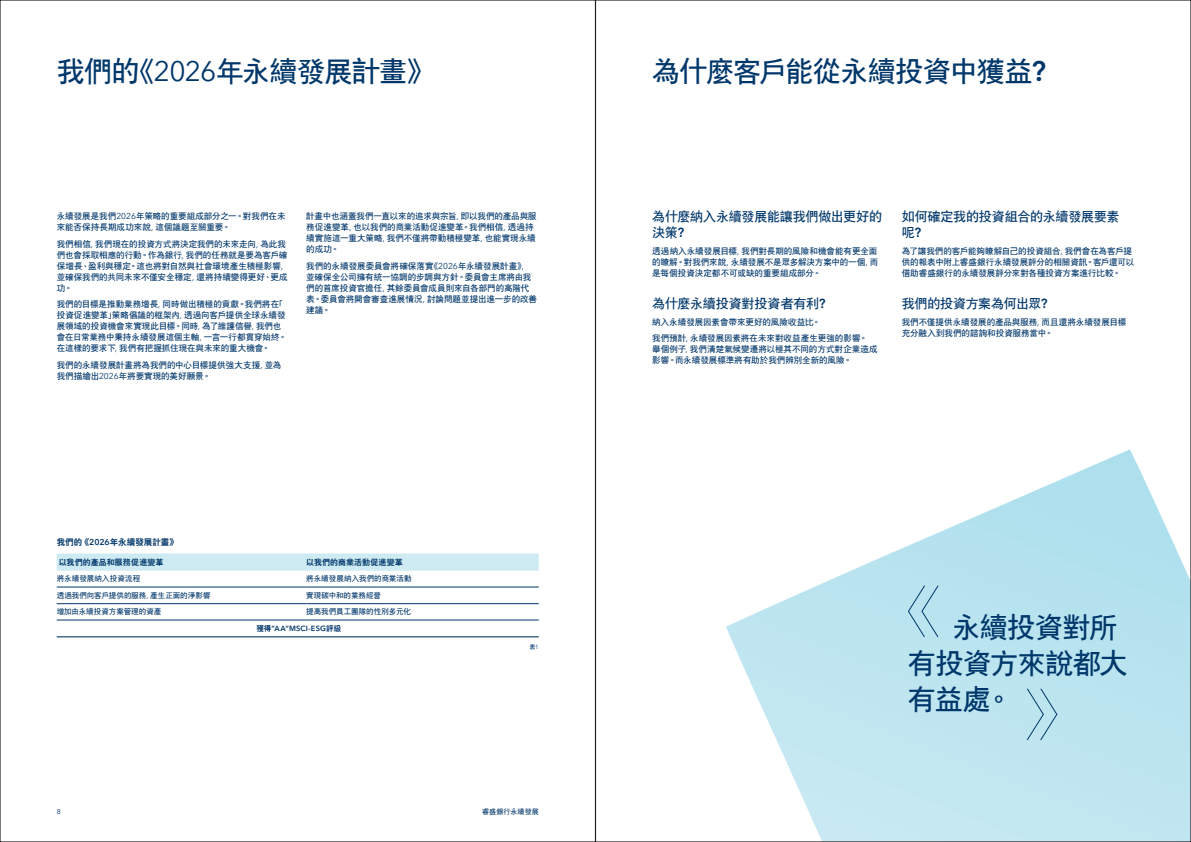
<style>
.page{position:relative;width:1191px;height:842px;background:#fff}
.page>*{position:absolute;margin:0;border:0;box-sizing:border-box;transform-origin:0 0}
.t1{font:28px/36px "Hanyi Zhong Hei Trad";letter-spacing:-.02em;color:#00376b}
.t2{font:13px/16px "Hanyi Zhong Hei Trad";letter-spacing:-.015em;color:#00376b}
.t3{font:8.5px/11px "Hanyi Zhong Hei Trad";color:#00376b}
.t4{font:8.5px "Hanyi Da Hei Trad";letter-spacing:.005em;color:#00376b}
.t5{font:8px "Hanyi Da Hei Trad";letter-spacing:.01em;color:#00376b}
.t6{font:7.5px "Hanyi Zhong Hei Trad";letter-spacing:.005em;color:#00376b}
.t7{font:600 7.5px "VP Next";letter-spacing:.02em;color:#00376b}
.t8{font:7px "Hanyi Zhong Hei Trad";letter-spacing:.01em;color:#00376b}
.t9{font:7px "VP Next";color:#00376b}
.t10{font:6px "Hanyi Zhong Hei Trad";color:#00376b}
.s1{font-family:"VP Next"}
.s2{font-family:"VP Next";font-weight:600}
.s3{font-family:"Hanyi Da Hei Trad";font-weight:400}
</style>
<div class="page">
<svg style="left:726px;top:449px;width:463px;height:391px"></svg>
<svg style="left:57px;top:553px;width:482px;height:18px;background:#d0ebf3"></svg>
<hr style="left:306px;top:587px;width:233px;height:1px;background:#00376b">
<hr style="left:57px;top:587px;width:249px;height:1px;background:#00376b">
<hr style="left:57px;top:603px;width:249px;height:1px;background:#00376b">
<hr style="left:306px;top:603px;width:233px;height:1px;background:#00376b">
<hr style="left:57px;top:620px;width:249px;height:1px;background:#00376b">
<hr style="left:306px;top:620px;width:233px;height:1px;background:#00376b">
<hr style="left:57px;top:636px;width:249px;height:1px;background:#00376b">
<hr style="left:306px;top:636px;width:233px;height:1px;background:#00376b">
<svg style="left:907px;top:585px;width:32px;height:53px;background:#acd7e5"></svg>
<svg style="left:1026px;top:688px;width:32px;height:53px;background:#aed8e6"></svg>
<h1 class="t1" style="left:57px;top:53px;width:367px">我們的《<span class="s1">2026</span>年永續發展計畫》</h1>
<h1 class="t1" style="left:652px;top:53px;width:395px">為什麼客戶能從永續投資中獲益<span class="s2">?</span></h1>
<p class="t3" style="left:57px;top:211px;width:230px">永續發展是我們<span class="s1">2026</span>年策略的重要組成部分之一。對我們在未來能否保持長期成功來說<span class="s1">,</span> 這個議題至關重要。</p>
<p class="t3" style="left:57px;top:238px;width:232px">我們相信<span class="s1">,</span> 我們現在的投資方式將決定我們的未來走向<span class="s1">,</span> 為此我們也會採取相應的行動。作為銀行<span class="s1">,</span> 我們的任務就是要為客戶確保增長、盈利與穩定。這也將對自然與社會環境產生積極影響<span class="s1">,</span>並確保我們的共同未來不僅安全穩定<span class="s1">,</span> 還將持續變得更好、更成功。</p>
<p class="t3" style="left:57px;top:299px;width:232px">我們的目標是推動業務增長<span class="s1">,</span> 同時做出積極的貢獻。我們將在「投資促進變革」策略倡議的框架內<span class="s1">,</span> 透過向客戶提供全球永續發展領域的投資機會來實現此目標。同時<span class="s1">,</span> 為了維護信譽<span class="s1">,</span> 我們也會在日常業務中秉持永續發展這個主軸<span class="s1">,</span> 一言一行都貫穿始終。在這樣的要求下<span class="s1">,</span> 我們有把握抓住現在與未來的重大機會。</p>
<p class="t3" style="left:57px;top:359px;width:226px">我們的永續發展計畫將為我們的中心目標提供強大支援<span class="s1">,</span> 並為我們描繪出<span class="s1">2026</span>年將要實現的美好願景。</p>
<p class="t3" style="left:306px;top:211px;width:232px">計畫中也涵蓋我們一直以來的追求與宗旨<span class="s1">,</span> 即以我們的產品與服務促進變革<span class="s1">,</span> 也以我們的商業活動促進變革。我們相信<span class="s1">,</span> 透過持續實施這一重大策略<span class="s1">,</span> 我們不僅將帶動積極變革<span class="s1">,</span> 也能實現永續的成功。</p>
<p class="t3" style="left:306px;top:260px;width:232px">我們的永續發展委員會將確保落實《<span class="s1">2026</span>年永續發展計畫》<span class="s1">,<br></span>並確保全公司擁有統一協調的步調與方針。委員會主席將由我們的首席投資官擔任<span class="s1">,</span> 其餘委員會成員則來自各部門的高階代表。委員會將開會審查進展情況<span class="s1">,</span> 討論問題並提出進一步的改善建議。</p>
<p class="t4" style="left:57px;top:535px;width:123px">我們的《<span class="s2">2026</span>年永續發展計畫》</p>
<p class="t5" style="left:59px;top:556px;width:106px">以我們的產品和服務促進變革</p>
<p class="t5" style="left:306px;top:556px;width:98px">以我們的商業活動促進變革</p>
<p class="t6" style="left:57px;top:574px;width:85px">將永續發展納入投資流程</p>
<p class="t6" style="left:306px;top:574px;width:107px">將永續發展納入我們的商業活動</p>
<p class="t6" style="left:57px;top:590px;width:155px">透過我們向客戶提供的服務<span class="s1">,</span> 產生正面的淨影響</p>
<p class="t6" style="left:306px;top:590px;width:76px">實現碳中和的業務經營</p>
<p class="t6" style="left:57px;top:607px;width:106px">增加由永續投資方案管理的資產</p>
<p class="t6" style="left:306px;top:607px;width:106px">提高我們員工團隊的性別多元化</p>
<p class="t7" style="left:256px;top:624px;width:86px"><span class="s3">獲得</span>”AA”MSCI-ESG<span class="s3">評級</span></p>
<p class="t10" style="left:529px;top:643px;width:11px">表<span class="s1">1</span></p>
<p class="t9" style="left:57px;top:807px;width:6px">8</p>
<p class="t8" style="left:482px;top:807px;width:58px">睿盛銀行永續發展</p>
<h2 class="t2" style="left:652px;top:209px;width:231px">為什麼納入永續發展能讓我們做出更好的決策<span class="s2">?</span></h2>
<p class="t3" style="left:652px;top:245px;width:228px">透過納入永續發展目標<span class="s1">,</span> 我們對長期的風險和機會能有更全面的瞭解。對我們來說<span class="s1">,</span> 永續發展不是眾多解決方案中的一個<span class="s1">,</span> 而是每個投資決定都不可或缺的重要組成部分。</p>
<h2 class="t2" style="left:652px;top:296px;width:175px">為什麼永續投資對投資者有利<span class="s2">?</span></h2>
<p class="t3" style="left:652px;top:314px;width:217px;line-height:16.5px">納入永續發展因素會帶來更好的風險收益比。<br>我們預計<span class="s1">,</span> 永續發展因素將在未來對收益產生更強的影響。</p>
<p class="t3" style="left:652px;top:344px;width:227px">舉個例子<span class="s1">,</span> 我們清楚氣候變遷將以極其不同的方式對企業造成影響。而永續發展標準將有助於我們辨別全新的風險。</p>
<h2 class="t2" style="left:901px;top:209px;width:219px">如何確定我的投資組合的永續發展要素呢<span class="s2">?</span></h2>
<p class="t3" style="left:901px;top:245px;width:234px">為了讓我們的客戶能夠瞭解自己的投資組合<span class="s1">,</span> 我們會在為客戶提供的報表中附上睿盛銀行永續發展評分的相關資訊。客戶還可以借助睿盛銀行的永續發展評分來對各種投資方案進行比較。</p>
<h2 class="t2" style="left:901px;top:296px;width:147px">我們的投資方案為何出眾<span class="s2">?</span></h2>
<p class="t3" style="left:901px;top:316px;width:226px">我們不僅提供永續發展的產品與服務<span class="s1">,</span> 而且還將永續發展目標充分融入到我們的諮詢和投資服務當中。</p>
<h1 class="t1" style="left:908px;top:609px;width:221px;text-indent:45px">永續投資對所有投資方來說都大有益處。</h1>
</div>
